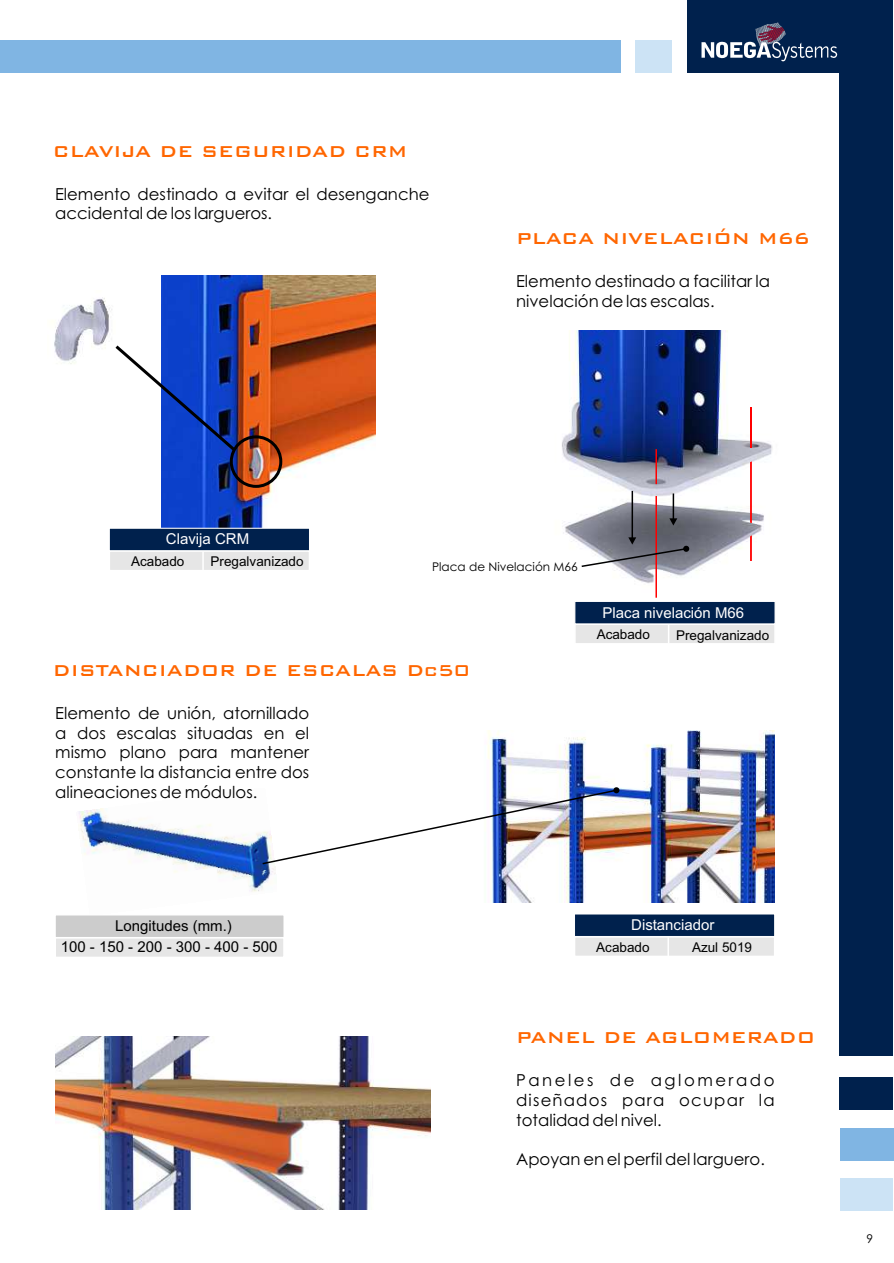
<style>
.page{position:relative;width:894px;height:1263px;background:#fff}
.page>*{position:absolute;margin:0;border:0;box-sizing:border-box;transform-origin:0 0}
.t1{font:21px "Bank Gothic Md BT";color:#f60}
.t2{font:16.5px/19.6px "Century Gothic";color:#000}
.t3{font:15px "Arial";color:#fff}
.t4{font:15px "Arial";color:#000}
.t5{font:13.5px "Arial";color:#000}
.t6{font:12px "Century Gothic";color:#000}
</style>
<div class="page">
<img style="left:78px;top:808px;width:198px;height:84px">
<div style="left:687px;top:0;width:206px;height:73px;background:#00214d"></div>
<div style="left:636px;top:40px;width:36px;height:33px;background:#cce3f5"></div>
<div style="left:0;top:40px;width:621px;height:33px;background:#80b5e3"></div>
<div style="left:840px;top:0;width:53px;height:1056px;background:#00214d"></div>
<div style="left:840px;top:1128px;width:53px;height:32px;background:#80b5e3"></div>
<div style="left:840px;top:1179px;width:53px;height:32px;background:#cce3f5"></div>
<div style="left:840px;top:1077px;width:53px;height:33px;background:#00214d"></div>
<img style="left:162px;top:275px;width:213px;height:252px">
<img style="left:52px;top:297px;width:60px;height:67px">
<div style="left:230px;top:435px;width:52px;height:53px;border:3px solid #000;border-radius:50%"></div>
<svg style="left:115px;top:342px;width:123px;height:112px"></svg>
<img style="left:562px;top:331px;width:211px;height:252px">
<hr style="left:750px;top:407px;width:2px;height:40px;background:#f00">
<svg style="left:750px;top:461px;width:2px;height:62px"></svg>
<svg style="left:750px;top:535px;width:2px;height:26px"></svg>
<hr style="left:655px;top:449px;width:2px;height:35px;background:#f00">
<hr style="left:655px;top:496px;width:2px;height:102px;background:#f00">
<svg style="left:669px;top:493px;width:8px;height:33px"></svg>
<hr style="left:632px;top:491px;width:1px;height:47px;background:#000">
<svg style="left:582px;top:537px;width:107px;height:30px;background:#82818b"></svg>
<img style="left:488px;top:731px;width:287px;height:171px">
<img style="left:262px;top:787px;width:357px;height:77px">
<div style="left:109px;top:550px;width:201px;height:21px;background:#e6e6e6;border:2px solid #fff"></div>
<div style="left:109px;top:528px;width:201px;height:23px;background:#00214d;border:1px solid #fff"></div>
<svg style="left:202px;top:552px;width:2px;height:18px"></svg>
<div style="left:574px;top:624px;width:202px;height:21px;background:#e6e6e6;border:2px solid #fff"></div>
<div style="left:575px;top:601px;width:200px;height:23px;background:#00214d;border:1px solid #fff"></div>
<svg style="left:668px;top:625px;width:1px;height:19px"></svg>
<div style="left:574px;top:936px;width:201px;height:21px;background:#e6e6e6;border:2px solid #fff"></div>
<div style="left:574px;top:914px;width:201px;height:23px;background:#00214d;border:1px solid #fff"></div>
<svg style="left:667px;top:937px;width:2px;height:19px"></svg>
<div style="left:55px;top:937px;width:230px;height:21px;background:#e6e6e6;border:2px solid #fff"></div>
<div style="left:55px;top:915px;width:229px;height:23px;background:#ccc;border:1px solid #fff"></div>
<img style="left:55px;top:1037px;width:375px;height:173px">
<svg style="left:702px;top:23px;width:135px;height:38px"></svg>
<p class="t1" style="left:53px;top:141px;width:356px">CLAVIJA DE SEGURIDAD CRM</p>
<p class="t2" style="left:55px;top:185px;width:376px">Elemento destinado a evitar el desenganche accidental de los largueros.</p>
<p class="t1" style="left:516px;top:228px;width:296px">PLACA NIVELACIÓN M66</p>
<p class="t2" style="left:516px;top:273px;width:255px">Elemento destinado a facilitar la nivelación de las escalas.</p>
<p class="t3" style="left:166px;top:534px;width:85px">Clavija CRM</p>
<p class="t5" style="left:131px;top:556px;width:55px">Acabado</p>
<p class="t5" style="left:211px;top:557px;width:95px">Pregalvanizado</p>
<p class="t6" style="left:432px;top:562px;width:147px">Placa de Nivelación M66</p>
<p class="t1" style="left:53px;top:660px;width:419px">DISTANCIADOR DE ESCALAS Dc50</p>
<p class="t2" style="left:55px;top:705px;width:256px;text-align:justify">Elemento de unión, atornillado a dos escalas situadas en el mismo plano para mantener constante la distancia entre dos alineaciones de módulos.</p>
<p class="t3" style="left:603px;top:607px;width:143px">Placa nivelación M66</p>
<p class="t5" style="left:597px;top:629px;width:55px">Acabado</p>
<p class="t5" style="left:676px;top:630px;width:95px">Pregalvanizado</p>
<p class="t4" style="left:115px;top:920px;width:118px">Longitudes (mm.)</p>
<p class="t3" style="left:631px;top:919px;width:85px">Distanciador</p>
<p class="t4" style="left:61px;top:941px;width:218px">100 - 150 - 200 - 300 - 400 - 500</p>
<p class="t5" style="left:596px;top:942px;width:55px">Acabado</p>
<p class="t5" style="left:692px;top:942px;width:62px">Azul 5019</p>
<p class="t1" style="left:516px;top:1027px;width:300px">PANEL DE AGLOMERADO</p>
<p class="t2" style="left:516px;top:1072px;width:260px;text-align:justify">Paneles de aglomerado diseñados para ocupar la totalidad del nivel.</p>
<p class="t2" style="left:516px;top:1151px;width:250px">Apoyan en el perfil del larguero.</p>
<p class="t6" style="left:866px;top:1234px;width:8px">9</p>
</div>
